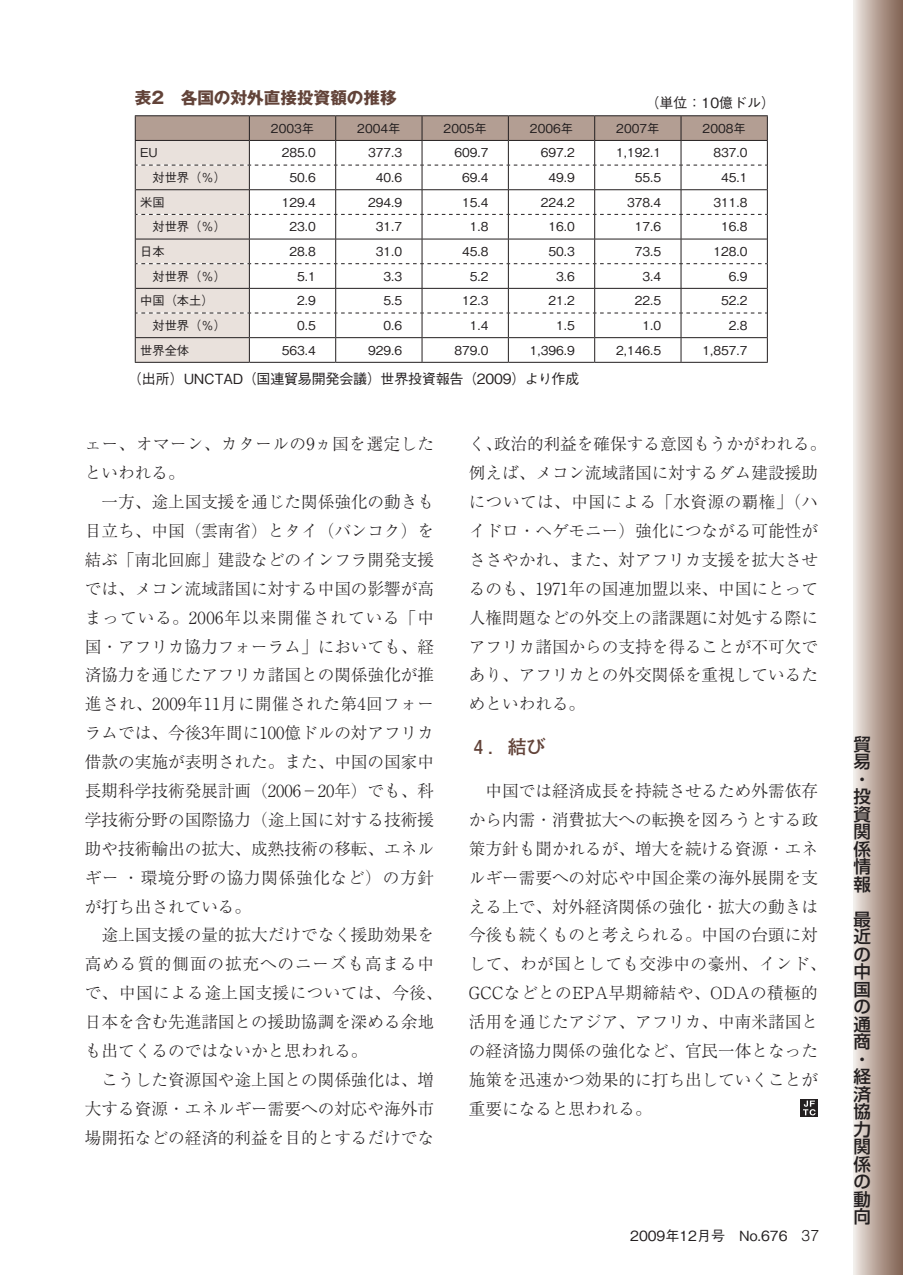
<style>
.page{position:relative;width:903px;height:1275px;background:#fff}
.page>*{position:absolute;margin:0;border:0;box-sizing:border-box;transform-origin:0 0}
.貿易投資-タイトル大{font:700 19.25px "Futo Go B101 Pr 5";color:#624339}
.t1{font:500 17.5px/17.5px "Shin Go Pr 5";color:#231f20}
.貿易投資-本文{font:300 16.62px/28.9px "Ryumin Pr 5";color:#231f20}
.貿易投資-本文-2{font:300 16.62px/28.9px "Ryumin Pr 5";letter-spacing:.025em;color:#231f20}
._000-本文{font:700 16.62px "Gothic MB101 Pr 5";color:#624339}
._000-本文-2{font:500 14px "Gothic BBB Pr 5";letter-spacing:-.01em;color:#231f20}
.寄稿ヨコ-表組{font:500 12.25px "Gothic BBB Pr 5";color:#231f20}
.s1{font-family:"Helvetica";font-weight:300;font-size:15.75px}
</style>
<div class="page">
<div style="left:853px;top:0;width:50px;height:1275px;background:linear-gradient(to right,#efe7e2,#7f5f4f)"></div>
<svg style="left:801px;top:1099px;width:17px;height:18px"></svg>
<svg style="left:803px;top:1101px;width:12px;height:14px"></svg>
<hr style="left:135px;top:115px;width:114px;height:1px;background:#231f20">
<hr style="left:249px;top:115px;width:87px;height:1px;background:#231f20">
<hr style="left:336px;top:115px;width:86px;height:1px;background:#231f20">
<hr style="left:422px;top:115px;width:86px;height:1px;background:#231f20">
<hr style="left:508px;top:115px;width:87px;height:1px;background:#231f20">
<hr style="left:595px;top:115px;width:86px;height:1px;background:#231f20">
<hr style="left:681px;top:115px;width:87px;height:1px;background:#231f20">
<hr style="left:135px;top:362px;width:114px;height:1px;background:#231f20">
<hr style="left:249px;top:362px;width:87px;height:1px;background:#231f20">
<hr style="left:336px;top:362px;width:86px;height:1px;background:#231f20">
<hr style="left:422px;top:362px;width:86px;height:1px;background:#231f20">
<hr style="left:508px;top:362px;width:87px;height:1px;background:#231f20">
<hr style="left:595px;top:362px;width:86px;height:1px;background:#231f20">
<hr style="left:681px;top:362px;width:87px;height:1px;background:#231f20">
<svg style="left:135px;top:116px;width:633px;height:246px"></svg>
<hr style="left:135px;top:337px;width:114px;height:1px;background:#231f20">
<hr style="left:249px;top:337px;width:87px;height:1px;background:#231f20">
<hr style="left:336px;top:337px;width:86px;height:1px;background:#231f20">
<hr style="left:422px;top:337px;width:86px;height:1px;background:#231f20">
<hr style="left:508px;top:337px;width:87px;height:1px;background:#231f20">
<hr style="left:595px;top:337px;width:86px;height:1px;background:#231f20">
<hr style="left:681px;top:337px;width:87px;height:1px;background:#231f20">
<p class="_000-本文" style="left:135px;top:84px;width:263px">表2　各国の対外直接投資額の推移</p>
<p class="寄稿ヨコ-表組" style="left:271px;top:118px;width:45px">2003年</p>
<p class="寄稿ヨコ-表組" style="left:357px;top:118px;width:45px">2004年</p>
<p class="寄稿ヨコ-表組" style="left:444px;top:118px;width:45px">2005年</p>
<p class="寄稿ヨコ-表組" style="left:530px;top:118px;width:45px">2006年</p>
<p class="寄稿ヨコ-表組" style="left:616px;top:118px;width:45px">2007年</p>
<p class="寄稿ヨコ-表組" style="left:703px;top:118px;width:45px">2008年</p>
<p class="寄稿ヨコ-表組" style="left:140px;top:143px;width:19px">EU</p>
<p class="寄稿ヨコ-表組" style="left:282px;top:143px;width:36px">285.0</p>
<p class="寄稿ヨコ-表組" style="left:368px;top:143px;width:36px">377.3</p>
<p class="寄稿ヨコ-表組" style="left:454px;top:143px;width:36px">609.7</p>
<p class="寄稿ヨコ-表組" style="left:541px;top:143px;width:36px">697.2</p>
<p class="寄稿ヨコ-表組" style="left:616px;top:143px;width:46px">1,192.1</p>
<p class="寄稿ヨコ-表組" style="left:713px;top:143px;width:36px">837.0</p>
<p class="寄稿ヨコ-表組" style="left:140px;top:168px;width:87px">　対世界（％）</p>
<p class="寄稿ヨコ-表組" style="left:289px;top:168px;width:28px">50.6</p>
<p class="寄稿ヨコ-表組" style="left:376px;top:168px;width:28px">40.6</p>
<p class="寄稿ヨコ-表組" style="left:462px;top:168px;width:28px">69.4</p>
<p class="寄稿ヨコ-表組" style="left:548px;top:168px;width:28px">49.9</p>
<p class="寄稿ヨコ-表組" style="left:635px;top:168px;width:28px">55.5</p>
<p class="寄稿ヨコ-表組" style="left:721px;top:168px;width:28px">45.1</p>
<p class="寄稿ヨコ-表組" style="left:140px;top:192px;width:26px">米国</p>
<p class="寄稿ヨコ-表組" style="left:282px;top:192px;width:36px">129.4</p>
<p class="寄稿ヨコ-表組" style="left:368px;top:192px;width:36px">294.9</p>
<p class="寄稿ヨコ-表組" style="left:462px;top:192px;width:28px">15.4</p>
<p class="寄稿ヨコ-表組" style="left:541px;top:192px;width:36px">224.2</p>
<p class="寄稿ヨコ-表組" style="left:627px;top:192px;width:36px">378.4</p>
<p class="寄稿ヨコ-表組" style="left:713px;top:192px;width:36px">311.8</p>
<p class="寄稿ヨコ-表組" style="left:140px;top:217px;width:87px">　対世界（％）</p>
<p class="寄稿ヨコ-表組" style="left:289px;top:217px;width:28px">23.0</p>
<p class="寄稿ヨコ-表組" style="left:376px;top:217px;width:28px">31.7</p>
<p class="寄稿ヨコ-表組" style="left:470px;top:217px;width:20px">1.8</p>
<p class="寄稿ヨコ-表組" style="left:548px;top:217px;width:28px">16.0</p>
<p class="寄稿ヨコ-表組" style="left:635px;top:217px;width:28px">17.6</p>
<p class="寄稿ヨコ-表組" style="left:721px;top:217px;width:28px">16.8</p>
<p class="寄稿ヨコ-表組" style="left:140px;top:242px;width:26px">日本</p>
<p class="寄稿ヨコ-表組" style="left:289px;top:242px;width:28px">28.8</p>
<p class="寄稿ヨコ-表組" style="left:376px;top:242px;width:28px">31.0</p>
<p class="寄稿ヨコ-表組" style="left:462px;top:242px;width:28px">45.8</p>
<p class="寄稿ヨコ-表組" style="left:548px;top:242px;width:28px">50.3</p>
<p class="寄稿ヨコ-表組" style="left:635px;top:242px;width:28px">73.5</p>
<p class="寄稿ヨコ-表組" style="left:713px;top:242px;width:36px">128.0</p>
<p class="寄稿ヨコ-表組" style="left:140px;top:266px;width:87px">　対世界（％）</p>
<p class="寄稿ヨコ-表組" style="left:297px;top:266px;width:20px">5.1</p>
<p class="寄稿ヨコ-表組" style="left:384px;top:266px;width:20px">3.3</p>
<p class="寄稿ヨコ-表組" style="left:470px;top:266px;width:20px">5.2</p>
<p class="寄稿ヨコ-表組" style="left:556px;top:266px;width:20px">3.6</p>
<p class="寄稿ヨコ-表組" style="left:642px;top:266px;width:20px">3.4</p>
<p class="寄稿ヨコ-表組" style="left:729px;top:266px;width:20px">6.9</p>
<p class="寄稿ヨコ-表組" style="left:140px;top:291px;width:75px">中国（本土）</p>
<p class="寄稿ヨコ-表組" style="left:297px;top:291px;width:20px">2.9</p>
<p class="寄稿ヨコ-表組" style="left:384px;top:291px;width:20px">5.5</p>
<p class="寄稿ヨコ-表組" style="left:462px;top:291px;width:28px">12.3</p>
<p class="寄稿ヨコ-表組" style="left:548px;top:291px;width:28px">21.2</p>
<p class="寄稿ヨコ-表組" style="left:635px;top:291px;width:28px">22.5</p>
<p class="寄稿ヨコ-表組" style="left:721px;top:291px;width:28px">52.2</p>
<p class="寄稿ヨコ-表組" style="left:140px;top:316px;width:87px">　対世界（％）</p>
<p class="寄稿ヨコ-表組" style="left:297px;top:316px;width:20px">0.5</p>
<p class="寄稿ヨコ-表組" style="left:384px;top:316px;width:20px">0.6</p>
<p class="寄稿ヨコ-表組" style="left:470px;top:316px;width:20px">1.4</p>
<p class="寄稿ヨコ-表組" style="left:556px;top:316px;width:20px">1.5</p>
<p class="寄稿ヨコ-表組" style="left:642px;top:316px;width:20px">1.0</p>
<p class="寄稿ヨコ-表組" style="left:729px;top:316px;width:20px">2.8</p>
<p class="寄稿ヨコ-表組" style="left:140px;top:340px;width:50px">世界全体</p>
<p class="寄稿ヨコ-表組" style="left:282px;top:340px;width:36px">563.4</p>
<p class="寄稿ヨコ-表組" style="left:368px;top:340px;width:36px">929.6</p>
<p class="寄稿ヨコ-表組" style="left:454px;top:340px;width:36px">879.0</p>
<p class="寄稿ヨコ-表組" style="left:530px;top:340px;width:46px">1,396.9</p>
<p class="寄稿ヨコ-表組" style="left:616px;top:340px;width:46px">2,146.5</p>
<p class="寄稿ヨコ-表組" style="left:702px;top:340px;width:46px">1,857.7</p>
<p class="_000-本文-2" style="left:128px;top:367px;width:453px">（出所）UNCTAD（国連貿易開発会議）世界投資報告（2009）より作成</p>
<p class="_000-本文-2" style="left:645px;top:91px;width:131px">（単位：10億ドル）</p>
<p class="貿易投資-本文-2" style="left:85px;top:428px;width:351px">ェー、オマーン、カタールの9ヵ国を選定したといわれる。</p>
<p class="貿易投資-本文" style="left:85px;top:486px;width:351px;text-align:justify">　一方、途上国支援を通じた関係強化の動きも目立ち、中国（雲南省）とタイ（バンコク）を結ぶ「南北回廊」建設などのインフラ開発支援では、メコン流域諸国に対する中国の影響が高まっている。2006年以来開催されている「中国・アフリカ協力フォーラム」においても、経済協力を通じたアフリカ諸国との関係強化が推進され、2009年11月に開催された第4回フォーラムでは、今後3年間に100億ドルの対アフリカ借款の実施が表明された。また、中国の国家中長期科学技術発展計画（2006−20年）でも、科学技術分野の国際協力（途上国に対する技術援助や技術輸出の拡大、成熟技術の移転、エネルギー・環境分野の協力関係強化など）の方針が打ち出されている。</p>
<p class="貿易投資-本文" style="left:85px;top:919px;width:359px">　途上国支援の量的拡大だけでなく援助効果を高める質的側面の拡充へのニーズも高まる中で、中国による途上国支援については、今後、日本を含む先進諸国との援助協調を深める余地も出てくるのではないかと思われる。</p>
<p class="貿易投資-本文" style="left:85px;top:1064px;width:351px;text-align:justify">　こうした資源国や途上国との関係強化は、増大する資源・エネルギー需要への対応や海外市場開拓などの経済的利益を目的とするだけでな</p>
<p class="貿易投資-本文" style="left:469px;top:428px;width:359px">く、政治的利益を確保する意図もうかがわれる。例えば、メコン流域諸国に対するダム建設援助については、中国による「水資源の覇権」（ハイドロ・ヘゲモニー）強化につながる可能性がささやかれ、また、対アフリカ支援を拡大させるのも、1971年の国連加盟以来、中国にとって人権問題などの外交上の諸課題に対処する際にアフリカ諸国からの支持を得ることが不可欠であり、アフリカとの外交関係を重視しているためといわれる。</p>
<p class="貿易投資-タイトル大" style="left:469px;top:731px;width:78px">₄．結び</p>
<p class="貿易投資-本文" style="left:469px;top:775px;width:359px">　中国では経済成長を持続させるため外需依存から内需・消費拡大への転換を図ろうとする政策方針も聞かれるが、増大を続ける資源・エネルギー需要への対応や中国企業の海外展開を支える上で、対外経済関係の強化・拡大の動きは今後も続くものと考えられる。中国の台頭に対して、わが国としても交渉中の豪州、インド、<br>GCCなどとのEPA早期締結や、ODAの積極的活用を通じたアジア、アフリカ、中南米諸国との経済協力関係の強化など、官民一体となった施策を迅速かつ効果的に打ち出していくことが重要になると思われる。</p>
<p class="_000-本文-2" style="left:630px;top:1224px;width:190px">2009年12月号　No.676　<span class="s1">37</span></p>
<p class="t1" style="left:853px;top:734px;width:19px">貿易・投資関係情報</p>
<p class="t1" style="left:853px;top:909px;width:19px">最近の中国の通商・経済協力関係の動向</p>
</div>
